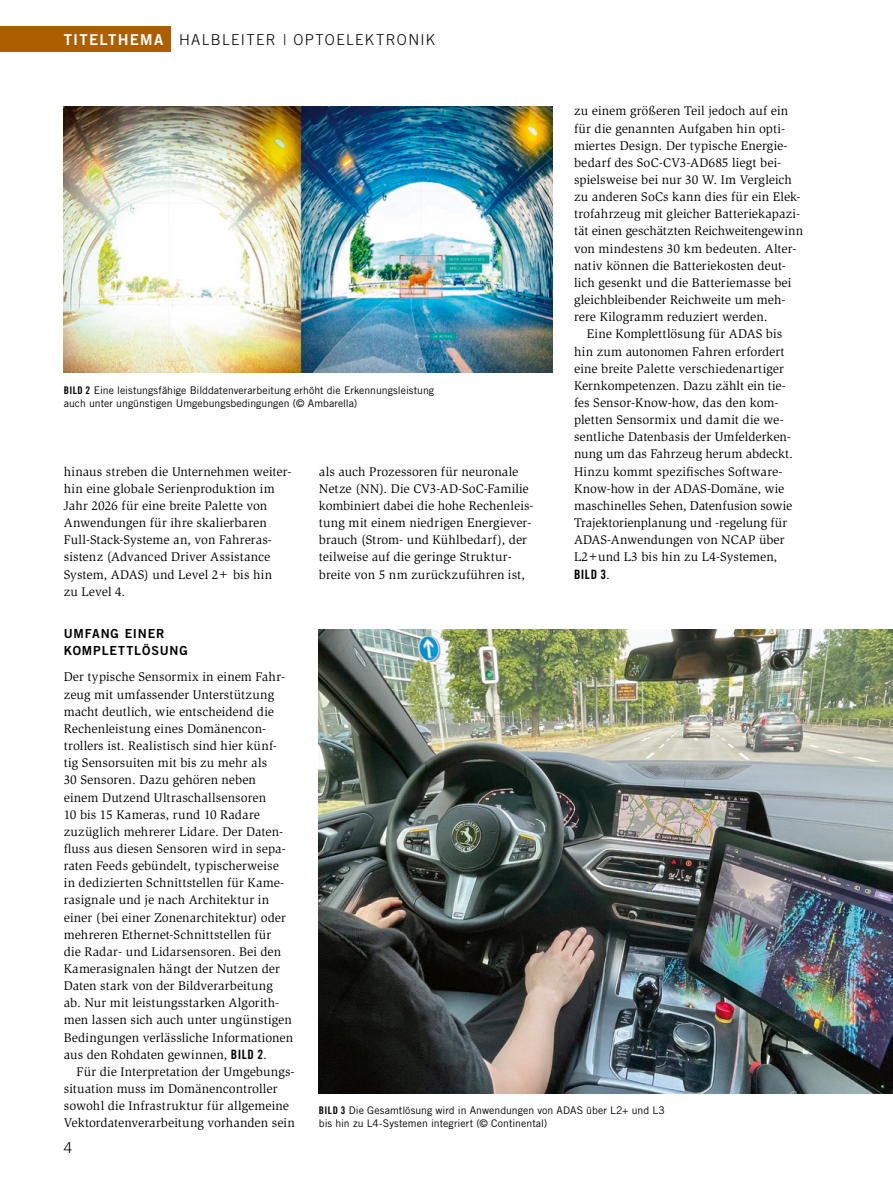
<style>
.page{position:relative;width:893px;height:1187px;background:#fff}
.page>*{position:absolute;margin:0;border:0;box-sizing:border-box;transform-origin:0 0}
.t1{font:300 15px "Trade Gothic LT Std";letter-spacing:.095em;color:#000}
.t2{font:12.9px/17.1px "Slimbach Std";letter-spacing:.005em;color:#000}
.t3{font:12.9px "Trade Gothic LT Std Bd Cn 20";color:#000}
.t4{font:12.45px/17.1px "Trade Gothic LT Std Bd 2";letter-spacing:.07em;color:#000}
.t5{font:10.5px/13.5px "Trade Gothic LT Std";letter-spacing:.005em;color:#000}
.s1{font-family:"Trade Gothic LT Std Bd 2";font-weight:400;color:#fff}
.s2{font-family:"Slimbach Std"}
.s3{font-family:"Trade Gothic LT Std Bd Cn 20"}
</style>
<div class="page">
<img style="left:64px;top:106px;width:489px;height:266px">
<img style="left:319px;top:630px;width:574px;height:462px">
<div style="left:0;top:26px;width:171px;height:26px;background:#ac5e00"></div>
<p class="t1" style="left:64px;top:31px;width:365px"><span class="s1">TITELTHEMA</span> HALBLEITER | OPTO ELEKTRO NIK</p>
<p class="t2" style="left:574px;top:103px;width:216px">zu einem größeren Teil jedoch auf ein</p>
<p class="t2" style="left:574px;top:120px;width:212px">für die genannten Aufgaben hin opti-</p>
<p class="t2" style="left:574px;top:137px;width:215px">miertes Design. Der typische Energie-</p>
<p class="t2" style="left:574px;top:154px;width:209px">bedarf des SoC-CV3-AD685 liegt bei-</p>
<p class="t2" style="left:574px;top:171px;width:219px">spielsweise bei nur 30 W. Im Vergleich</p>
<p class="t2" style="left:574px;top:188px;width:228px">zu anderen SoCs kann dies für ein Elek-</p>
<p class="t2" style="left:574px;top:205px;width:228px">trofahrzeug mit gleicher Batteriekapazi-</p>
<p class="t2" style="left:574px;top:223px;width:231px">tät einen geschätzten Reichweitengewinn</p>
<p class="t2" style="left:574px;top:240px;width:224px">von mindestens 30 km bedeuten. Alter-</p>
<p class="t2" style="left:574px;top:257px;width:213px">nativ können die Batteriekosten deut-</p>
<p class="t2" style="left:574px;top:274px;width:219px">lich gesenkt und die Batteriemasse bei</p>
<p class="t2" style="left:574px;top:291px;width:213px">gleichbleibender Reichweite um meh-</p>
<p class="t2" style="left:574px;top:308px;width:195px">rere Kilogramm reduziert werden.</p>
<p class="t2" style="left:587px;top:325px;width:197px">Eine Komplettlösung für ADAS bis</p>
<p class="t2" style="left:574px;top:343px;width:212px">hin zum autonomen Fahren erfordert</p>
<p class="t2" style="left:574px;top:360px;width:211px">eine breite Palette verschiedenartiger</p>
<p class="t2" style="left:574px;top:377px;width:213px">Kernkompetenzen. Dazu zählt ein tie-</p>
<p class="t2" style="left:574px;top:394px;width:206px">fes Sensor-Know-how, das den kom-</p>
<p class="t2" style="left:574px;top:411px;width:211px">pletten Sensormix und damit die we-</p>
<p class="t2" style="left:574px;top:428px;width:218px">sentliche Datenbasis der Umfelderken-</p>
<p class="t2" style="left:574px;top:445px;width:220px">nung um das Fahrzeug herum abdeckt.</p>
<p class="t2" style="left:574px;top:463px;width:209px">Hinzu kommt spezifisches Software-</p>
<p class="t2" style="left:574px;top:480px;width:212px">Know-how in der ADAS-Domäne, wie</p>
<p class="t2" style="left:574px;top:497px;width:220px">maschinelles Sehen, Datenfusion sowie</p>
<p class="t2" style="left:574px;top:514px;width:215px">Trajektorienplanung und -regelung für</p>
<p class="t2" style="left:574px;top:531px;width:212px">ADAS-Anwendungen von NCAP über</p>
<p class="t2" style="left:574px;top:548px;width:205px">L2+und L3 bis hin zu L4-Systemen,</p>
<p class="t3" style="left:574px;top:566px;width:38px">BILD 3<span class="s2">.</span></p>
<p class="t5" style="left:64px;top:383px;width:372px"><span class="s3">BILD 2</span> Eine leistungsfähige Bilddatenverarbeitung erhöht die Erkennungsleistung auch unter ungünstigen Umgebungsbedingungen (© Ambarella)</p>
<p class="t2" style="left:319px;top:463px;width:216px">als auch Prozessoren für neuronale Netze (NN). Die CV3-AD-SoC-Familie kombiniert dabei die hohe Rechenleis&shy;tung mit einem niedrigen Energiever&shy;brauch (Strom- und Kühlbedarf), der teilweise auf die geringe Struktur&shy;breite von 5 nm zurückzuführen ist,</p>
<p class="t2" style="left:64px;top:463px;width:229px">hinaus streben die Unternehmen weiter&shy;hin eine globale Serienproduktion im Jahr 2026 für eine breite Palette von Anwendungen für ihre skalierbaren Full-Stack-Systeme an, von Fahreras&shy;sistenz (Advanced Driver Assistance System, ADAS) und Level 2+ bis hin<br>zu Level 4.</p>
<p class="t4" style="left:64px;top:624px;width:126px">UMFANG EINER<br>KOMPLETTLÖSUNG</p>
<p class="t2" style="left:64px;top:668px;width:231px">Der typische Sensormix in einem Fahr&shy;zeug mit umfassender Unterstützung macht deutlich, wie entscheidend die Rechenleistung eines Domänencon&shy;trollers ist. Realistisch sind hier künf&shy;tig Sensorsuiten mit bis zu mehr als<br>30 Sensoren. Dazu gehören neben einem Dutzend Ultraschallsensoren<br>10 bis 15 Kameras, rund 10 Radare zuzüglich mehrerer Lidare. Der Daten&shy;fluss aus diesen Sensoren wird in sepa&shy;raten Feeds gebündelt, typischerweise in dedizierten Schnittstellen für Kame&shy;rasignale und je nach Architektur in einer (bei einer Zonenarchitektur) oder mehreren Ethernet-Schnittstellen für<br>die Radar- und Lidarsensoren. Bei den Kamerasignalen hängt der Nutzen der Daten stark von der Bildverarbeitung ab. Nur mit leistungsstarken Algorith&shy;men lassen sich auch unter ungünstigen Bedingungen verlässliche Informationen aus den Rohdaten gewinnen, <span class="s3">BILD 2</span>.</p>
<p class="t2" style="left:64px;top:1063px;width:233px;text-indent:13px">Für die Interpretation der Umgebungs&shy;situation muss im Domänencontroller sowohl die Infrastruktur für allgemeine Vektordatenverarbeitung vorhanden sein</p>
<p class="t5" style="left:319px;top:1103px;width:348px"><span class="s3">BILD 3</span> Die Gesamtlösung wird in Anwendungen von ADAS über L2+ und L3 bis hin zu L4-Systemen integriert (© Continental)</p>
<p class="t1" style="left:64px;top:1138px;width:10px">4</p>
</div>
